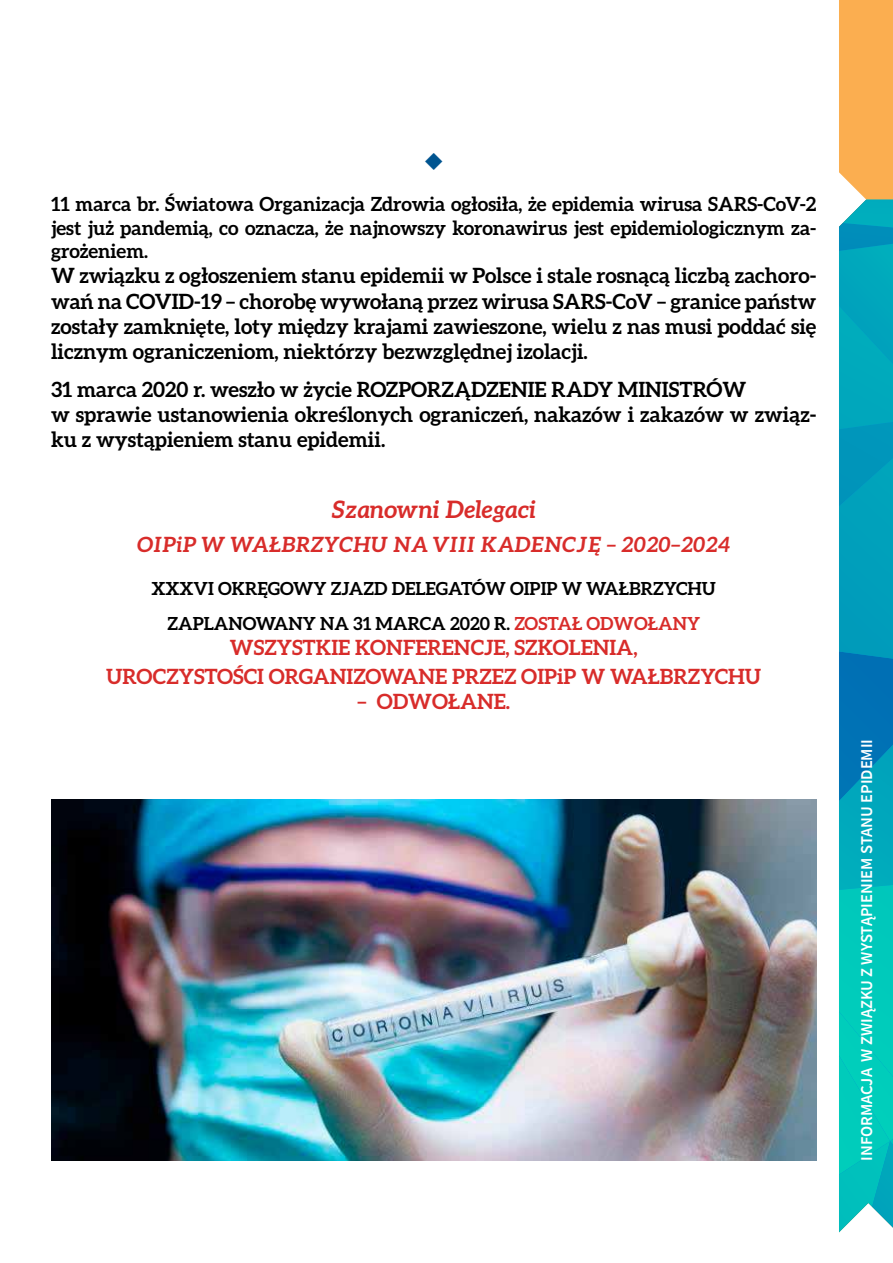
<style>
.page{position:relative;width:893px;height:1263px;background:#fff}
.page>*{position:absolute;margin:0;border:0;box-sizing:border-box;transform-origin:0 0}
.t1{font:italic 700 24px "Aleo";color:#d82c2a}
.t2{font:700 21px/25.2px "Aleo";color:#000;text-align:justify}
.t3{font:700 21px/29.4px "Aleo";color:#d82c2a;text-align:center}
.t4{font:italic 700 21px "Aleo";color:#d82c2a}
.t5{font:700 19.5px/23.4px "Aleo";color:#000;text-align:justify}
.t6{font:700 18px/34.3px "Aleo";color:#000;text-align:center}
.t7{font:600 16.5px "Source Sans Pro";color:#fff}
.s1{color:#d82c2a}
</style>
<div class="page">
<svg style="left:839px;top:0;width:54px;height:1233px;background:#2dabab"></svg>
<img style="left:51px;top:799px;width:765px;height:362px">
<p class="t5" style="left:51px;top:192px;width:767px">11 marca br. Światowa Organizacja Zdrowia ogłosiła, że epidemia wirusa SARS-CoV-2 jest już pandemią, co oznacza, że najnowszy koronawirus jest epidemiologicznym za&shy;grożeniem.</p>
<p class="t2" style="left:51px;top:263px;width:767px">W związku z ogłoszeniem stanu epidemii w Polsce i stale rosnącą liczbą zachoro&shy;wań na COVID-19 – chorobę wywołaną przez wirusa SARS-CoV – granice państw zostały zamknięte, loty między krajami zawieszone, wielu z nas musi poddać się licznym ograniczeniom, niektórzy bezwzględnej izolacji.</p>
<p class="t2" style="left:51px;top:376px;width:767px;text-align:left">31 marca 2020 r. weszło w życie ROZPORZĄDZENIE RADY MINISTRÓW<br>w sprawie ustanowienia określonych ograniczeń, nakazów i zakazów w związ&shy;ku z wystąpieniem stanu epidemii.</p>
<p class="t1" style="left:331px;top:496px;width:206px">Szanowni Delegaci</p>
<p class="t4" style="left:137px;top:532px;width:595px">OIPiP W WAŁBRZYCHU NA VIII KADENCJĘ – 2020–2024</p>
<p class="t6" style="left:151px;top:571px;width:566px">XXXVI OKRĘGOWY ZJAZD DELEGATÓW OIPIP W WAŁBRZYCHU<br>ZAPLANOWANY NA 31 MARCA 2020 R. <span class="s1">ZOSTAŁ ODWOŁANY</span></p>
<p class="t3" style="left:106px;top:632px;width:657px">WSZYSTKIE KONFERENCJE, SZKOLENIA,<br>UROCZYSTOŚCI ORGANIZOWANE PRZEZ OIPiP W WAŁBRZYCHU</p>
<p class="t3" style="left:357px;top:687px;width:154px">– ODWOŁANE.</p>
<p class="t7" style="left:856px;top:1161px;width:423px;rotate:-90deg">INFORMACJA W ZWIĄZKU Z WYSTĄPIENIEM STANU EPIDEMII</p>
</div>
